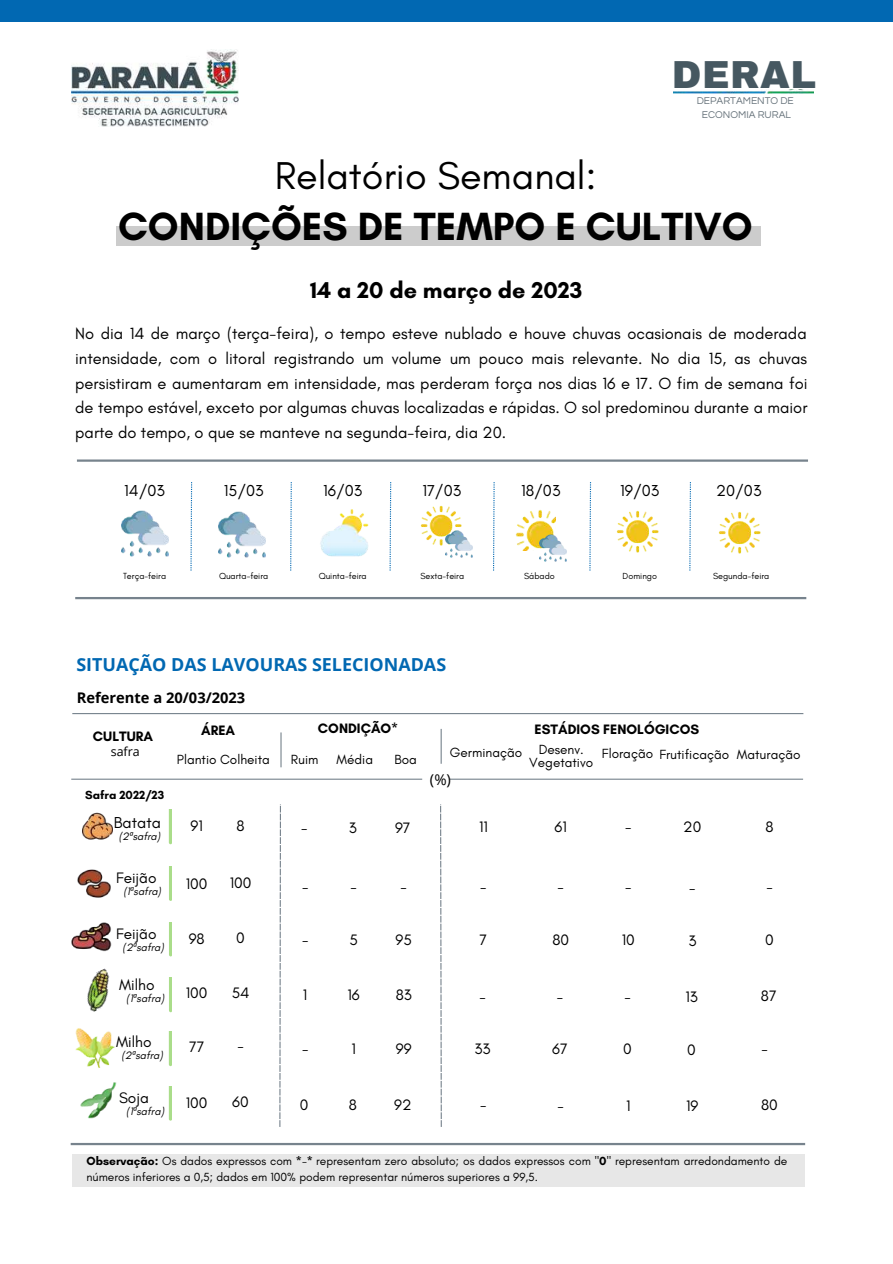
<style>
.page{position:relative;width:893px;height:1264px;background:#fff}
.page>*{position:absolute;margin:0;border:0;box-sizing:border-box;transform-origin:0 0}
.t1{font:700 40.05px "Glacial Indifference";color:#000}
.t2{font:39.45px "Glacial Indifference";color:#000}
.t3{font:900 38.25px "Archivo";letter-spacing:.01em;color:#465861}
.t4{font:700 23.25px "Glacial Indifference";color:#000}
.t5{font:700 17.85px "Open Sans";color:#0168b2}
.t6{font:16.5px/24.8px "Glacial Indifference";color:#000;text-align:justify}
.t7{font:16.2px "Glacial Indifference";color:#000}
.t8{font:15.45px "Glacial Indifference";color:#000}
.t9{font:14.85px "Open Sans";color:#000}
.t10{font:700 14.7px "Open Sans";color:#000}
.t11{font:700 13.95px "Glacial Indifference";color:#000}
.t12{font:13.5px/10.6px "Glacial Indifference";color:#000}
.t13{font:12.45px "Open Sans";color:#000}
.t14{font:12px/16px "Glacial Indifference";color:#000}
.t15{font:700 12px "Glacial Indifference";color:#000}
.t16{font:italic 10.95px "Glacial Indifference";color:#000}
.t17{font:10.2px/14px "Questrial";color:#67737b;text-align:center}
.t18{font:9px "Glacial Indifference";color:#000}
.s1{font-family:"Noto Sans"}
.s2{font-weight:700}
</style>
<div class="page">
<div style="left:116px;top:226px;width:644px;height:20px;background:#ccc"></div>
<div style="left:0;top:0;width:892px;height:22px;background:#0168b2"></div>
<img style="left:71px;top:50px;width:168px;height:76px">
<img style="left:674px;top:90px;width:139px;height:3px">
<div style="left:72px;top:1154px;width:732px;height:32px;background:#e7e7e7"></div>
<hr style="left:71px;top:1142px;width:734px;height:3px;background:#77838d">
<img style="left:83px;top:812px;width:29px;height:28px">
<svg style="left:169px;top:810px;width:2px;height:34px"></svg>
<hr style="left:440px;top:729px;width:1px;height:34px;background:#77838d">
<hr style="left:71px;top:778px;width:351px;height:1px;background:#77838d">
<hr style="left:72px;top:713px;width:731px;height:1px;background:#77838d">
<hr style="left:450px;top:778px;width:353px;height:1px;background:#77838d">
<hr style="left:280px;top:732px;width:1px;height:35px;background:#77838d">
<svg style="left:440px;top:804px;width:2px;height:322px"></svg>
<svg style="left:169px;top:866px;width:2px;height:34px"></svg>
<img style="left:77px;top:869px;width:33px;height:29px">
<img style="left:87px;top:968px;width:23px;height:44px">
<svg style="left:169px;top:1086px;width:2px;height:34px"></svg>
<img style="left:80px;top:1082px;width:37px;height:36px">
<svg style="left:169px;top:922px;width:2px;height:34px"></svg>
<svg style="left:169px;top:1031px;width:2px;height:35px"></svg>
<svg style="left:279px;top:804px;width:2px;height:322px"></svg>
<img style="left:75px;top:1028px;width:40px;height:40px">
<img style="left:71px;top:922px;width:40px;height:30px">
<svg style="left:169px;top:977px;width:2px;height:35px"></svg>
<svg style="left:190px;top:482px;width:2px;height:88px"></svg>
<svg style="left:290px;top:482px;width:2px;height:88px"></svg>
<svg style="left:389px;top:482px;width:2px;height:88px"></svg>
<svg style="left:493px;top:482px;width:1px;height:88px"></svg>
<svg style="left:589px;top:482px;width:2px;height:88px"></svg>
<svg style="left:689px;top:482px;width:2px;height:88px"></svg>
<hr style="left:75px;top:597px;width:731px;height:2px;background:#77838d">
<hr style="left:77px;top:459px;width:731px;height:3px;background:#77838d">
<img style="left:122px;top:510px;width:46px;height:46px">
<img style="left:718px;top:511px;width:42px;height:42px">
<img style="left:219px;top:511px;width:46px;height:46px">
<img style="left:515px;top:510px;width:40px;height:40px">
<img style="left:539px;top:535px;width:27px;height:27px">
<img style="left:420px;top:505px;width:41px;height:40px">
<img style="left:445px;top:530px;width:27px;height:27px">
<img style="left:320px;top:509px;width:49px;height:48px">
<img style="left:616px;top:511px;width:42px;height:41px">
<h3 class="t3" style="left:672px;top:54px;width:145px">DERAL</h3>
<p class="t17" style="left:696px;top:94px;width:99px">DEPARTAMENTO DE<br>ECONOMIA RURAL</p>
<h2 class="t2" style="left:274px;top:151px;width:323px">Relatório Semanal:</h2>
<h1 class="t1" style="left:118px;top:202px;width:636px">CONDIÇÕES DE TEMPO E CULTIVO</h1>
<h3 class="t4" style="left:310px;top:276px;width:274px">14 a 20 de março de 2023</h3>
<p class="t6" style="left:75px;top:321px;width:733px">No dia 14 de março (terça-feira), o tempo esteve nublado e houve chuvas ocasionais de moderada intensidade, com o litoral registrando um volume um pouco mais relevante. No dia 15, as chuvas persistiram e aumentaram em intensidade, mas perderam força nos dias 16 e 17. O fim de semana foi de tempo estável, exceto por algumas chuvas localizadas e rápidas. O sol predominou durante a maior parte do tempo, o que se manteve na segunda-feira, dia 20.</p>
<p class="t7" style="left:124px;top:480px;width:42px">14/03</p>
<p class="t7" style="left:224px;top:480px;width:41px">15/03</p>
<p class="t7" style="left:323px;top:480px;width:41px">16/03</p>
<p class="t7" style="left:422px;top:480px;width:40px">17/03</p>
<p class="t7" style="left:521px;top:480px;width:41px">18/03</p>
<p class="t7" style="left:620px;top:480px;width:41px">19/03</p>
<p class="t7" style="left:716px;top:480px;width:47px">20/03</p>
<p class="t18" style="left:123px;top:570px;width:45px">Terça-feira</p>
<p class="t18" style="left:219px;top:570px;width:51px">Quarta-feira</p>
<p class="t18" style="left:318px;top:570px;width:49px">Quinta-feira</p>
<p class="t18" style="left:420px;top:570px;width:45px">Sexta-feira</p>
<p class="t18" style="left:524px;top:570px;width:32px">Sábado</p>
<p class="t18" style="left:622px;top:570px;width:36px">Domingo</p>
<p class="t18" style="left:713px;top:570px;width:58px">Segunda-feira</p>
<p class="t5" style="left:76px;top:651px;width:371px">SITUAÇÃO DAS LAVOURAS SELECIONADAS</p>
<p class="t10" style="left:77px;top:687px;width:170px">Referente a 20/03/2023</p>
<p class="t11" style="left:93px;top:727px;width:62px">CULTURA</p>
<p class="t13" style="left:111px;top:742px;width:30px">safra</p>
<p class="t15" style="left:85px;top:787px;width:81px">Safra 2022/23</p>
<p class="t7" style="left:114px;top:813px;width:48px">Batata</p>
<p class="t16" style="left:119px;top:829px;width:43px">(2<span class="s1">ª</span>safra)</p>
<p class="t8" style="left:116px;top:868px;width:42px">Feijão</p>
<p class="t16" style="left:123px;top:884px;width:39px">(1<span class="s1">ª</span>safra)</p>
<p class="t8" style="left:116px;top:924px;width:42px">Feijão</p>
<p class="t16" style="left:123px;top:940px;width:43px">(2<span class="s1">ª</span>safra)</p>
<p class="t8" style="left:119px;top:975px;width:37px">Milho</p>
<p class="t16" style="left:126px;top:991px;width:39px">(1<span class="s1">ª</span>safra)</p>
<p class="t8" style="left:116px;top:1032px;width:37px">Milho</p>
<p class="t16" style="left:121px;top:1048px;width:43px">(2<span class="s1">ª</span>safra)</p>
<p class="t8" style="left:119px;top:1088px;width:31px">Soja</p>
<p class="t16" style="left:126px;top:1104px;width:39px">(1<span class="s1">ª</span>safra)</p>
<p class="t11" style="left:201px;top:722px;width:35px">ÁREA</p>
<p class="t11" style="left:318px;top:719px;width:82px">CONDIÇÃO*</p>
<p class="t12" style="left:291px;top:754px;width:29px">Ruim</p>
<p class="t12" style="left:336px;top:754px;width:38px">Média</p>
<p class="t12" style="left:394px;top:754px;width:24px">Boa</p>
<p class="t12" style="left:529px;top:746px;width:65px;text-indent:-79px">Germinação Desenv.<br>Vegetativo</p>
<p class="t12" style="left:602px;top:748px;width:200px">Floração Frutificação Maturação</p>
<p class="t11" style="left:534px;top:720px;width:166px">ESTÁDIOS FENOLÓGICOS</p>
<p class="t12" style="left:177px;top:754px;width:94px">Plantio Colheita</p>
<p class="t9" style="left:430px;top:769px;width:23px">(%)</p>
<p class="t8" style="left:190px;top:816px;width:14px">91</p>
<p class="t8" style="left:236px;top:816px;width:10px">8</p>
<p class="t8" style="left:301px;top:818px;width:8px">-</p>
<p class="t8" style="left:348px;top:818px;width:10px">3</p>
<p class="t8" style="left:395px;top:818px;width:17px">97</p>
<p class="t8" style="left:479px;top:817px;width:10px">11</p>
<p class="t8" style="left:554px;top:817px;width:14px">61</p>
<p class="t8" style="left:625px;top:817px;width:8px">-</p>
<p class="t8" style="left:683px;top:817px;width:20px">20</p>
<p class="t8" style="left:765px;top:817px;width:10px">8</p>
<p class="t8" style="left:186px;top:873px;width:23px">100</p>
<p class="t8" style="left:230px;top:873px;width:23px">100</p>
<p class="t8" style="left:302px;top:877px;width:8px">-</p>
<p class="t8" style="left:350px;top:877px;width:8px">-</p>
<p class="t8" style="left:400px;top:877px;width:8px">-</p>
<p class="t8" style="left:480px;top:877px;width:8px">-</p>
<p class="t8" style="left:557px;top:877px;width:8px">-</p>
<p class="t8" style="left:625px;top:877px;width:8px">-</p>
<p class="t8" style="left:689px;top:877px;width:8px">-</p>
<p class="t8" style="left:766px;top:877px;width:8px">-</p>
<p class="t8" style="left:189px;top:928px;width:18px">98</p>
<p class="t8" style="left:236px;top:928px;width:10px">0</p>
<p class="t8" style="left:302px;top:930px;width:8px">-</p>
<p class="t8" style="left:349px;top:930px;width:10px">5</p>
<p class="t8" style="left:395px;top:930px;width:18px">95</p>
<p class="t8" style="left:479px;top:930px;width:9px">7</p>
<p class="t8" style="left:552px;top:930px;width:18px">80</p>
<p class="t8" style="left:621px;top:930px;width:15px">10</p>
<p class="t8" style="left:688px;top:930px;width:10px">3</p>
<p class="t8" style="left:765px;top:930px;width:10px">0</p>
<p class="t8" style="left:186px;top:983px;width:23px">100</p>
<p class="t8" style="left:232px;top:983px;width:19px">54</p>
<p class="t8" style="left:303px;top:985px;width:6px">1</p>
<p class="t8" style="left:347px;top:985px;width:14px">16</p>
<p class="t8" style="left:395px;top:985px;width:18px">83</p>
<p class="t8" style="left:479px;top:986px;width:8px">-</p>
<p class="t8" style="left:556px;top:987px;width:8px">-</p>
<p class="t8" style="left:624px;top:987px;width:8px">-</p>
<p class="t8" style="left:685px;top:987px;width:14px">13</p>
<p class="t8" style="left:760px;top:986px;width:17px">87</p>
<p class="t8" style="left:189px;top:1036px;width:17px">77</p>
<p class="t8" style="left:237px;top:1036px;width:8px">-</p>
<p class="t8" style="left:302px;top:1039px;width:8px">-</p>
<p class="t8" style="left:351px;top:1039px;width:6px">1</p>
<p class="t8" style="left:396px;top:1039px;width:17px">99</p>
<p class="t8" style="left:474px;top:1039px;width:18px">33</p>
<p class="t8" style="left:552px;top:1039px;width:17px">67</p>
<p class="t8" style="left:623px;top:1039px;width:10px">0</p>
<p class="t8" style="left:687px;top:1039px;width:10px">0</p>
<p class="t8" style="left:761px;top:1039px;width:8px">-</p>
<p class="t8" style="left:186px;top:1093px;width:23px">100</p>
<p class="t8" style="left:232px;top:1092px;width:18px">60</p>
<p class="t8" style="left:300px;top:1095px;width:10px">0</p>
<p class="t8" style="left:348px;top:1095px;width:10px">8</p>
<p class="t8" style="left:394px;top:1095px;width:19px">92</p>
<p class="t8" style="left:480px;top:1095px;width:8px">-</p>
<p class="t8" style="left:557px;top:1095px;width:8px">-</p>
<p class="t8" style="left:626px;top:1095px;width:6px">1</p>
<p class="t8" style="left:686px;top:1096px;width:14px">19</p>
<p class="t8" style="left:761px;top:1095px;width:18px">80</p>
<p class="t14" style="left:86px;top:1152px;width:702px"><span class="s2">Observação:</span> Os dados expressos com <span class="s2">*</span>-<span class="s2">*</span> representam zero absoluto; os dados expressos com "<span class="s2">0</span>" representam arredondamento de números inferiores a 0,5; dados em 100% podem representar números superiores a 99,5.</p>
</div>
